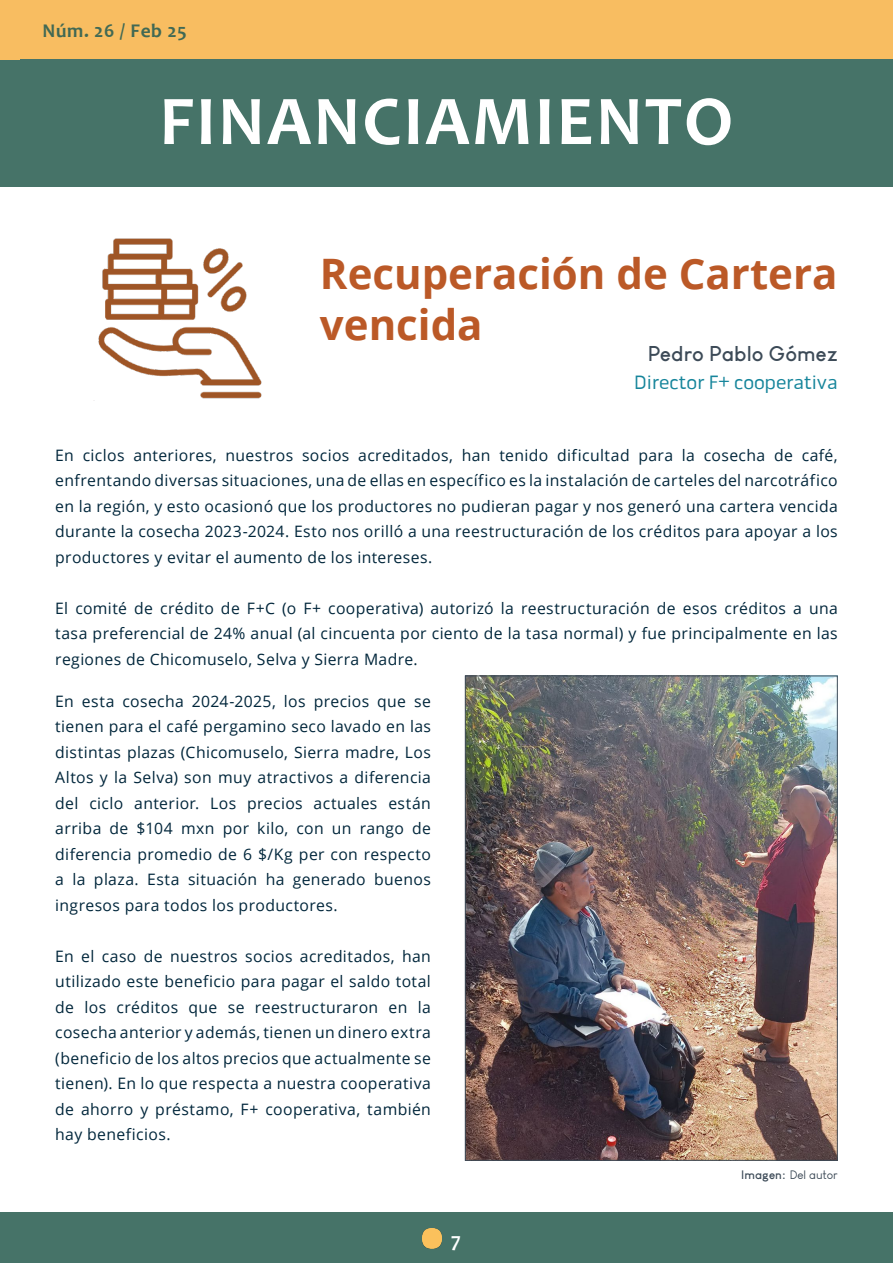
<style>
.page{position:relative;width:893px;height:1263px;background:#fff}
.page>*{position:absolute;margin:0;border:0;box-sizing:border-box;transform-origin:0 0}
.t1{font:700 70.5px "Candara";letter-spacing:.03em;color:#fff}
.Títulos_nota{font:700 42px/50.4px "Open Sans";color:#bb5927}
.Autor{font:700 21px "Louis George Cafe";color:#3c4a57}
.t2{font:700 21px "Candara";color:#fff}
.Puesto{font:19.5px "Pill Alt 600 mg";color:#16859b}
.t3{font:700 19.5px "Candara";letter-spacing:.03em;color:#416954}
.Párrafo_normal{font:15.75px/25.5px "Open Sans";letter-spacing:.025em;color:#00263b;text-align:justify}
.Fuente{font:12px "Louis George Cafe";color:#3c4a57}
.s1{font-weight:700}
</style>
<div class="page">
<div style="left:0;top:0;width:893px;height:60px;background:#f8bd61"></div>
<div style="left:0;top:1212px;width:893px;height:51px;background:#467368"></div>
<div style="left:0;top:60px;width:893px;height:127px;background:#467368"></div>
<img style="left:423px;top:1228px;width:18px;height:21px">
<img style="left:93px;top:238px;width:169px;height:163px">
<img style="left:467px;top:677px;width:369px;height:482px">
<p class="t3" style="left:43px;top:18px;width:146px">Núm. 26 / Feb 25</p>
<h1 class="t1" style="left:159px;top:77px;width:575px">FINANCIAMIENTO</h1>
<p class="Títulos_nota" style="left:320px;top:248px;width:519px">Recuperación de Cartera vencida</p>
<p class="Autor" style="left:648px;top:340px;width:192px">Pedro Pablo Gómez</p>
<p class="Puesto" style="left:634px;top:371px;width:205px">Director F+ cooperativa</p>
<p class="Párrafo_normal" style="left:55px;top:442px;width:784px">En ciclos anteriores, nuestros socios acreditados, han tenido dificultad para la cosecha de café, enfrentando diversas situaciones, una de ellas en específico es la instalación de carteles del narcotráfico en la región, y esto ocasionó que los productores no pudieran pagar y nos generó una cartera vencida durante la cosecha 2023-2024. Esto nos orilló a una reestructuración de los créditos para apoyar a los productores y evitar el aumento de los intereses.</p>
<p class="Párrafo_normal" style="left:55px;top:595px;width:784px">El comité de crédito de F+C (o F+ cooperativa) autorizó la reestructuración de esos créditos a una tasa preferencial de 24% anual (al cincuenta por ciento de la tasa normal) y fue principalmente en las regiones de Chicomuselo, Selva y Sierra Madre.</p>
<p class="Párrafo_normal" style="left:55px;top:688px;width:377px">En esta cosecha 2024-2025, los precios que se tienen para el café pergamino seco lavado en las distintas plazas (Chicomuselo, Sierra madre, Los Altos y la Selva) son muy atractivos a diferencia del ciclo anterior. Los precios actuales están arriba de $104 mxn por kilo, con un rango de diferencia promedio de 6 $/Kg per con respecto a la plaza. Esta situación ha generado buenos ingresos para todos los productores.</p>
<p class="Párrafo_normal" style="left:55px;top:943px;width:377px">En el caso de nuestros socios acreditados, han utilizado este beneficio para pagar el saldo total de los créditos que se reestructuraron en la cosecha anterior y además, tienen un dinero extra (beneficio de los altos precios que actualmente se tienen). En lo que respecta a nuestra cooperativa de ahorro y préstamo, F+ cooperativa, también hay beneficios.</p>
<h3 class="t2" style="left:451px;top:1227px;width:11px">7</h3>
<p class="Fuente" style="left:741px;top:1167px;width:98px"><span class="s1">Imagen:</span> Del autor</p>
</div>
